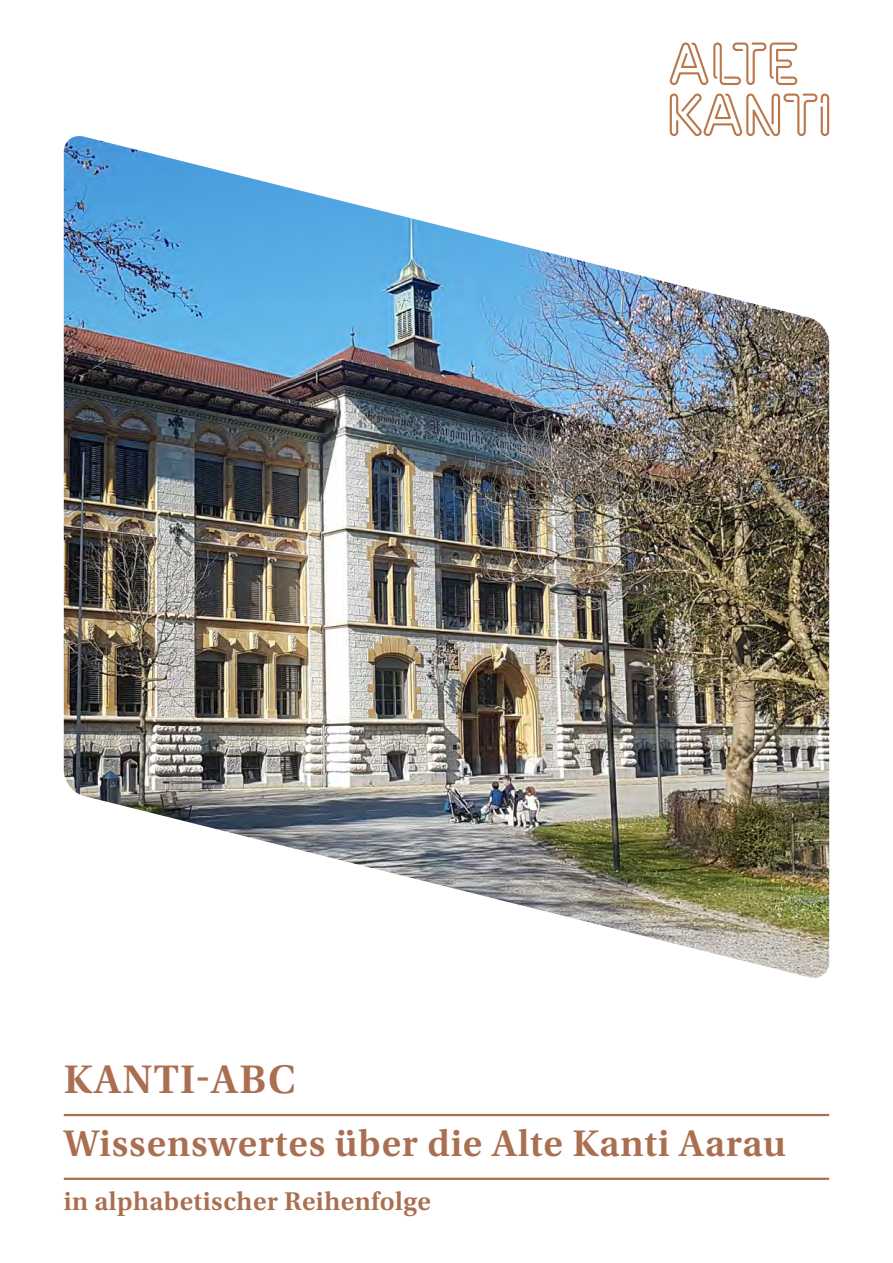
<style>
.page{position:relative;width:893px;height:1263px;background:#fff}
.page>*{position:absolute;margin:0;border:0;box-sizing:border-box;transform-origin:0 0}
.t1{font:600 42px "Utopia Std";letter-spacing:.03em;color:#aa6f51}
.t2{font:600 39px "Utopia Std";letter-spacing:.02em;color:#aa6f51}
.t3{font:600 27px "Utopia Std";letter-spacing:.015em;color:#aa6f51}
</style>
<div class="page">
<svg style="left:670px;top:43px;width:127px;height:42px"></svg>
<svg style="left:670px;top:93px;width:159px;height:43px"></svg>
<img style="left:64px;top:136px;width:765px;height:842px">
<hr style="left:64px;top:1114px;width:765px;height:2px;background:#aa6f51">
<hr style="left:64px;top:1178px;width:765px;height:2px;background:#aa6f51">
<p class="t1" style="left:64px;top:1055px;width:233px">KANTI-ABC</p>
<p class="t2" style="left:64px;top:1122px;width:724px">Wissenswertes über die Alte Kanti Aarau</p>
<p class="t3" style="left:64px;top:1185px;width:369px">in alphabetischer Reihenfolge</p>
</div>
